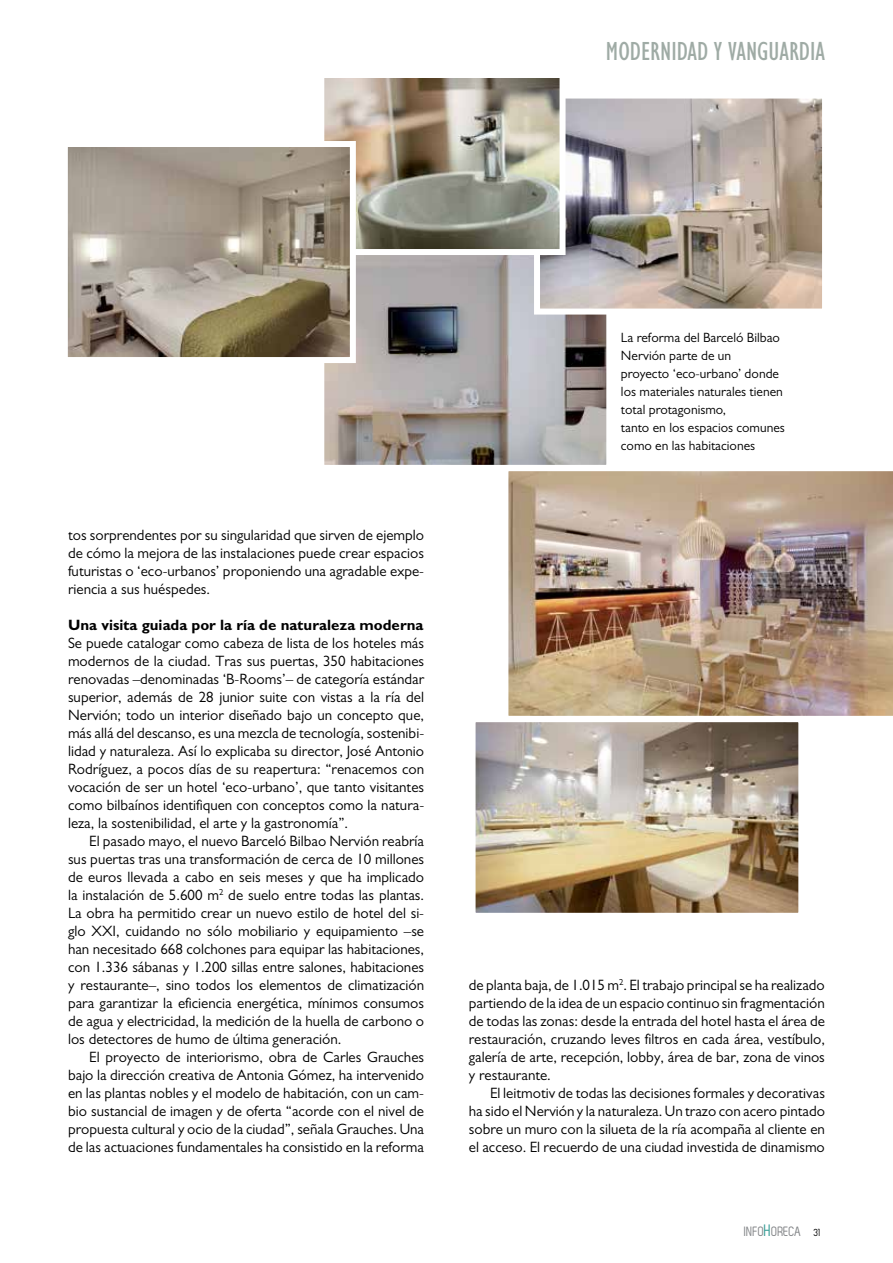
<style>
.page{position:relative;width:893px;height:1263px;background:#fff}
.page>*{position:absolute;margin:0;border:0;box-sizing:border-box;transform-origin:0 0}
.t1{font:condensed 27px "Gill Sans MT Pro";color:#9faba5}
.t2{font:15px/18px "Gill Sans MT Pro";color:#000;text-align:justify}
.t3{font:700 15px "Gill Sans MT Pro";color:#000}
.t4{font:13.5px/18px "Gill Sans MT Pro";color:#000}
.t5{font:13.5px "Zag";color:#808285}
.s1{font-size:16.5px;color:#379d96}
.s2{font-size:10.5px;color:#000}
</style>
<div class="page">
<img style="left:325px;top:256px;width:280px;height:208px">
<div style="left:318px;top:249px;width:294px;height:222px;border:6px solid #fff"></div>
<img style="left:477px;top:724px;width:320px;height:187px">
<div style="left:468px;top:715px;width:338px;height:205px;border:8px solid #fff"></div>
<img style="left:504px;top:467px;width:389px;height:253px">
<img style="left:541px;top:100px;width:280px;height:208px">
<div style="left:534px;top:93px;width:294px;height:222px;border:6px solid #fff"></div>
<img style="left:325px;top:79px;width:234px;height:169px">
<div style="left:318px;top:72px;width:248px;height:183px;border:6px solid #fff"></div>
<img style="left:69px;top:148px;width:280px;height:208px">
<div style="left:62px;top:141px;width:294px;height:222px;border:6px solid #fff"></div>
<h1 class="t1" style="left:606px;top:35px;width:221px">MODERNIDAD Y VANGUARDIA</h1>
<p class="t2" style="left:68px;top:526px;width:358px">tos sorprendentes por su singularidad que sirven de ejemplo de cómo la mejora de las instalaciones puede crear espacios futuristas o ‘eco-urbanos’ proponiendo una agradable expe&shy;riencia a sus huéspedes.</p>
<p class="t3" style="left:68px;top:616px;width:357px">Una visita guiada por la ría de naturaleza moderna</p>
<p class="t2" style="left:68px;top:634px;width:358px">Se puede catalogar como cabeza de lista de los hoteles más modernos de la ciudad. Tras sus puertas, 350 habitaciones renovadas –denominadas ‘B-Rooms’– de categoría estándar superior, además de 28 junior suite con vistas a la ría del Nervión; todo un interior diseñado bajo un concepto que, más allá del descanso, es una mezcla de tecnología, sostenibi&shy;lidad y naturaleza. Así lo explicaba su director, José Antonio Rodríguez, a pocos días de su reapertura: “renacemos con vocación de ser un hotel ‘eco-urbano’, que tanto visitantes como bilbaínos identifiquen con conceptos como la natura&shy;leza, la sostenibilidad, el arte y la gastronomía”.</p>
<p class="t2" style="left:68px;top:832px;width:358px;text-indent:21px">El pasado mayo, el nuevo Barceló Bilbao N ervión reabría sus puertas tras una transformación de cerca de 10 millones de euros llevada a cabo en seis meses y que ha implicado la instalación de 5.600 m<sup>2</sup> de suelo entre todas las plantas.<br>La obra ha permitido crear un nuevo estilo de hotel del si&shy;glo XXI, cuidando no sólo mobiliario y equipamiento –se han necesitado 668 colchones para equipar las habitaciones, con 1.336 sábanas y 1.200 sillas entre salones, habitaciones y restaurante–, sino todos los elementos de climatización para garantizar la eficiencia energética, mínimos consumos de agua y electricidad, la medición de la huella de carbono o los detectores de humo de última generación.</p>
<p class="t2" style="left:68px;top:1048px;width:358px;text-indent:21px">El proyecto de interiorismo, obra de Carles Grauches bajo la dirección creativa de Antonia Gómez, ha intervenido en las plantas nobles y el modelo de habitación, con un cam&shy;bio sustancial de imagen y de oferta “acorde con el nivel de propuesta cultural y ocio de la ciudad”, señala Grauches. Una de las actuaciones fundamentales ha consistido en la reforma</p>
<p class="t4" style="left:621px;top:328px;width:165px">La reforma del Barceló Bilbao<br>N ervión parte de un<br>proyecto ‘eco-urbano’ donde los materiales naturales tienen total protagonismo,<br>tanto en los espacios comunes como en las habitaciones</p>
<p class="t2" style="left:469px;top:976px;width:358px">de planta baja, de 1.015 m<sup>2</sup>. El trabajo principal se ha realizado partiendo de la idea de un espacio continuo sin fragmentación de todas las zonas: desde la entrada del hotel hasta el área de restauración, cruzando leves filtros en cada área, vestíbulo, galería de arte, recepción, lobby, área de bar, zona de vinos y restaurante.</p>
<p class="t2" style="left:469px;top:1084px;width:358px;text-indent:21px">El leitmotiv de todas las decisiones formales y decorativas ha sido el N ervión y la naturaleza. Un trazo con acero pintado sobre un muro con la silueta de la ría acompaña al cliente en el acceso. El recuerdo de una ciudad investida de dinamismo</p>
<p class="t5" style="left:744px;top:1224px;width:78px">INFO<span class="s1">H</span>ORECA <span class="s2">31</span></p>
</div>
